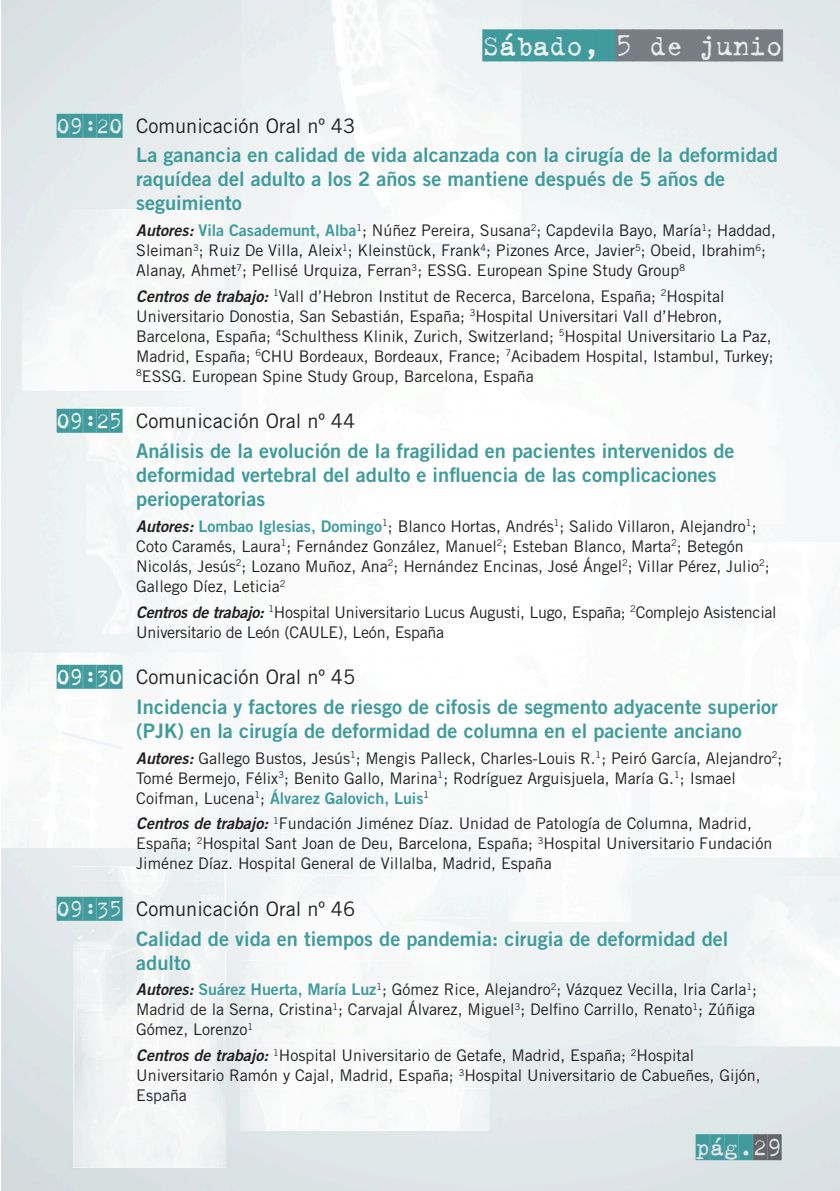
<style>
.page{position:relative;width:840px;height:1191px;background:#fff}
.page>*{position:absolute;margin:0;border:0;box-sizing:border-box;transform-origin:0 0}
.t1{font:32px "Trixie Cameo";letter-spacing:-.03em;color:#787d83}
.t2{font:26px "Trixie Cameo";color:#419b9c}
.t3{font:20px/24px "Trade Gothic LT Std Bd 2";color:#419b9c}
.t4{font:20px "Trade Gothic LT Std";color:#231f20}
.t5{font:16px/20px "Trade Gothic LT Std";color:#231f20}
.t6{font:16px "Trade Gothic LT Std Bd 2";color:#419b9c}
.s1{color:#419b9c}
.s2{font-family:"Trixie Cameo";font-size:24px;color:#419b9c}
.s3{font-family:"Trade Gothic LT Std Bd 2 Obl"}
.s4{font-family:"Trade Gothic LT Std Bd 2";color:#419b9c}
.s5{font-family:"Trade Gothic LT Std";color:#231f20}
.s6{color:#63656a}
</style>
<div class="page">
<h1 class="t1" style="left:482px;top:29px;width:302px"><span class="s1">SÁBADO,</span> 5 DE JUNIO</h1>
<p class="t4" style="left:57px;top:113px;width:300px"><span class="s2">09:20</span> Comunicación Oral nº 43</p>
<p class="t3" style="left:136px;top:143px;width:643px">La ganancia en calidad de vida alcanzada con la cirugía de la deformidad raquídea del adulto a los 2 años se mantiene después de 5 años de seguimiento</p>
<p class="t5" style="left:136px;top:220px;width:641px"><span class="s3">Autores:</span> <span class="s4">Vila Casademunt, Alba</span><sup>1</sup>; Núñez Pereira, Susana<sup>2</sup>; Capdevila Bayo, María<sup>1</sup>; Haddad,<br>Sleiman<sup>3</sup>; Ruiz De Villa, Aleix<sup>1</sup>; Kleinstück, Frank<sup>4</sup>; Pizones Arce, Javier<sup>5</sup>; Obeid, Ibrahim<sup>6</sup>;<br>Alanay, Ahmet<sup>7</sup>; Pellisé Urquiza, Ferran<sup>3</sup>; ESSG. European Spine Study Group<sup>8</sup></p>
<p class="t5" style="left:136px;top:286px;width:638px"><span class="s3">Centros de trabajo:</span> <sup>1</sup>Vall d’Hebron Institut de Recerca, Barcelona, España; <sup>2</sup>Hospital Universitario Donostia, San Sebastián, España; <sup>3</sup>Hospital Universitari Vall d’Hebron, Barcelona, España; <sup>4</sup>Schulthess Klinik, Zurich, Switzerland; <sup>5</sup>Hospital Universitario La Paz, Madrid, España; <sup>6</sup>CHU Bordeaux, Bordeaux, France; <sup>7</sup>Acibadem Hospital, Istambul, Turkey; <sup>8</sup>ESSG. European Spine Study Group, Barcelona, España</p>
<p class="t4" style="left:57px;top:409px;width:300px"><span class="s2">09:25</span> Comunicación Oral nº 44</p>
<p class="t3" style="left:136px;top:438px;width:599px">Análisis de la evolución de la fragilidad en pacientes intervenidos de deformidad vertebral del adulto e influencia de las complicaciones perioperatorias</p>
<p class="t5" style="left:136px;top:516px;width:634px"><span class="s3">Autores:</span> <span class="s4">Lombao Iglesias, Domingo</span><sup>1</sup>; Blanco Hortas, Andrés<sup>1</sup>; Salido Villaron, Alejandro<sup>1</sup>; Coto Caramés, Laura<sup>1</sup>; Fernández González, Manuel<sup>2</sup>; Esteban Blanco, Marta<sup>2</sup>; Betegón Nicolás, Jesús<sup>2</sup>; Lozano Muñoz, Ana<sup>2</sup>; Hernández Encinas, José Ángel<sup>2</sup>; Villar Pérez, Julio<sup>2</sup>; Gallego Díez, Leticia<sup>2</sup></p>
<p class="t5" style="left:136px;top:601px;width:641px"><span class="s3">Centros de trabajo:</span> <sup>1</sup>Hospital Universitario Lucus Augusti, Lugo, España; <sup>2</sup>Complejo Asistencial<br>Universitario de León (CAULE), León, España</p>
<p class="t4" style="left:57px;top:665px;width:300px"><span class="s2">09:30</span> Comunicación Oral nº 45</p>
<p class="t3" style="left:136px;top:694px;width:642px">Incidencia y factores de riesgo de cifosis de segmento adyacente superior (PJK) en la cirugía de deformidad de columna en el paciente anciano</p>
<p class="t5" style="left:136px;top:747px;width:647px"><span class="s3">Autores:</span> Gallego Bustos, Jesús<sup>1</sup>; Mengis Palleck, Charles-Louis R.<sup>1</sup>; Peiró García, Alejandro<sup>2</sup>;<br>Tomé Bermejo, Félix<sup>3</sup>; Benito Gallo, Marina<sup>1</sup>; Rodríguez Arguisjuela, María G.<sup>1</sup>; Ismael</p>
<p class="t6" style="left:136px;top:788px;width:294px"><span class="s5">Coifman, Lucena</span><sup>1</sup><span class="s5">;</span> Álvarez Galovich, Luis<sup>1</sup></p>
<p class="t5" style="left:136px;top:813px;width:637px"><span class="s3">Centros de trabajo:</span> <sup>1</sup>Fundación Jiménez Díaz. Unidad de Patología de Columna, Madrid,<br>España; <sup>2</sup>Hospital Sant Joan de Deu, Barcelona, España; <sup>3</sup>Hospital Universitario Fundación<br>Jiménez Díaz. Hospital General de Villalba, Madrid, España</p>
<p class="t4" style="left:57px;top:896px;width:300px"><span class="s2">09:35</span> Comunicación Oral nº 46</p>
<p class="t3" style="left:136px;top:926px;width:593px">Calidad de vida en tiempos de pandemia: cirugia de deformidad del adulto</p>
<p class="t5" style="left:136px;top:979px;width:622px;text-align:justify"><span class="s3">Autores:</span> <span class="s4">Suárez Huerta, María Luz</span><sup>1</sup>; Gómez Rice, Alejandro<sup>2</sup>; Vázquez Vecilla, Iria Carla<sup>1</sup>; Madrid de la Serna, Cristina<sup>1</sup>; Carvajal Álvarez, Miguel<sup>3</sup>; Delfino Carrillo, Renato<sup>1</sup>; Zúñiga Gómez, Lorenzo<sup>1</sup></p>
<p class="t5" style="left:136px;top:1045px;width:625px"><span class="s3">Centros de trabajo:</span> <sup>1</sup>Hospital Universitario de Getafe, Madrid, España; <sup>2</sup>Hospital<br>Universitario Ramón y Cajal, Madrid, España; <sup>3</sup>Hospital Universitario de Cabueñes, Gijón,<br>España</p>
<h2 class="t2" style="left:695px;top:1133px;width:87px">PÁG.<span class="s6">29</span></h2>
</div>
